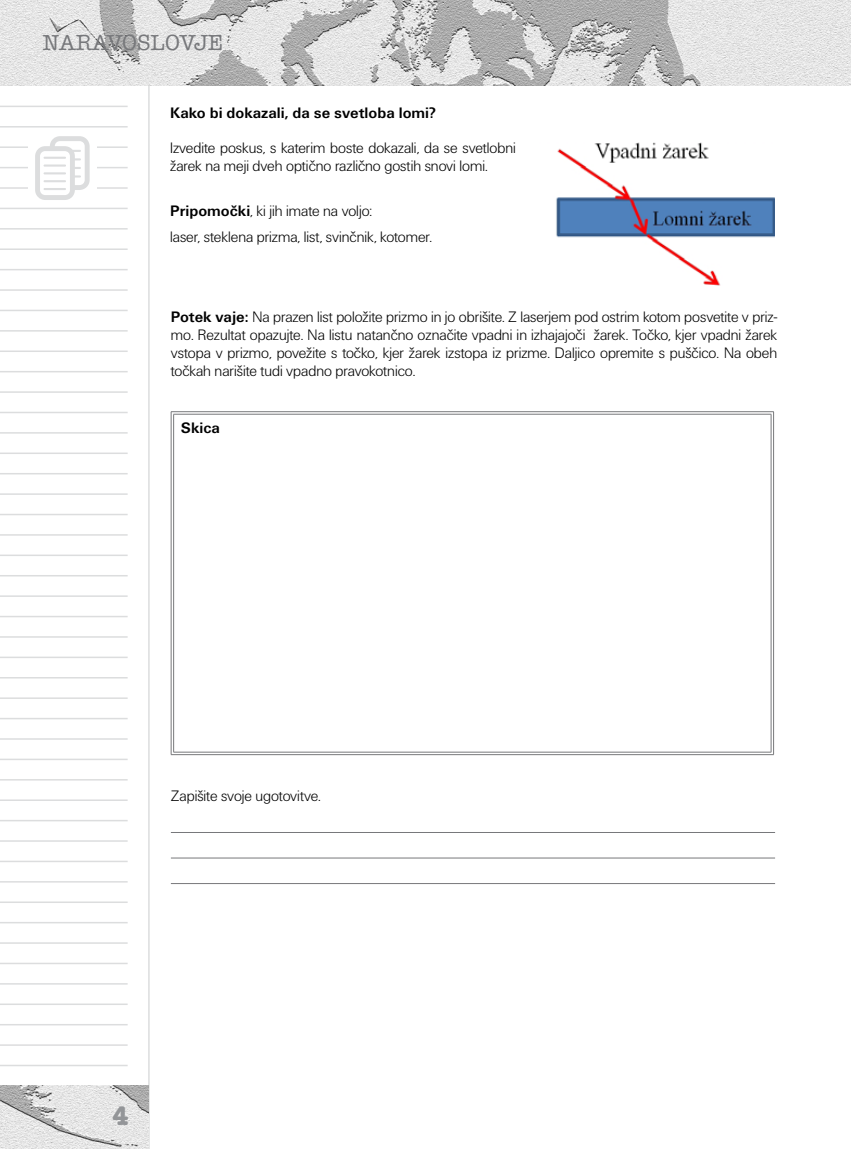
<style>
.page{position:relative;width:851px;height:1149px;background:#fff}
.page>*{position:absolute;margin:0;border:0;box-sizing:border-box;transform-origin:0 0}
.t1{font:700 27px "American Typ Itc DEE";color:#939598}
.t2{font:500 22.5px "American Typ Itc DEE";color:#77787b}
.t3{font:15.75px/18px "Unitus DEE Ligh";color:#000}
.t4{font:700 15.75px "Unitus TEE";color:#000}
.s1{font-family:"Unitus TEE";font-weight:700}
</style>
<div class="page">
<svg style="left:0;top:85px;width:150px;height:1063px"></svg>
<hr style="left:0;top:106px;width:128px;height:1px;background:#dcddde">
<hr style="left:0;top:126px;width:128px;height:1px;background:#dcddde">
<hr style="left:0;top:146px;width:128px;height:2px;background:#dcddde">
<hr style="left:0;top:167px;width:128px;height:1px;background:#dcddde">
<hr style="left:0;top:187px;width:128px;height:2px;background:#dcddde">
<hr style="left:0;top:207px;width:128px;height:2px;background:#dcddde">
<div style="left:29px;top:134px;width:68px;height:68px;background:#fff"></div>
<img style="left:0;top:1084px;width:149px;height:64px">
<hr style="left:0;top:228px;width:128px;height:1px;background:#dcddde">
<hr style="left:0;top:248px;width:128px;height:2px;background:#dcddde">
<hr style="left:0;top:269px;width:128px;height:1px;background:#dcddde">
<hr style="left:0;top:289px;width:128px;height:2px;background:#dcddde">
<hr style="left:0;top:309px;width:128px;height:2px;background:#dcddde">
<hr style="left:0;top:330px;width:128px;height:1px;background:#dcddde">
<hr style="left:0;top:350px;width:128px;height:2px;background:#dcddde">
<hr style="left:0;top:371px;width:128px;height:1px;background:#dcddde">
<hr style="left:0;top:391px;width:128px;height:2px;background:#dcddde">
<hr style="left:0;top:411px;width:128px;height:2px;background:#dcddde">
<hr style="left:0;top:432px;width:128px;height:1px;background:#dcddde">
<hr style="left:0;top:452px;width:128px;height:2px;background:#dcddde">
<hr style="left:0;top:473px;width:128px;height:1px;background:#dcddde">
<hr style="left:0;top:493px;width:128px;height:1px;background:#dcddde">
<hr style="left:0;top:513px;width:128px;height:2px;background:#dcddde">
<hr style="left:0;top:534px;width:128px;height:1px;background:#dcddde">
<hr style="left:0;top:554px;width:128px;height:2px;background:#dcddde">
<hr style="left:0;top:575px;width:128px;height:1px;background:#dcddde">
<hr style="left:0;top:595px;width:128px;height:1px;background:#dcddde">
<hr style="left:0;top:615px;width:128px;height:2px;background:#dcddde">
<hr style="left:0;top:636px;width:128px;height:1px;background:#dcddde">
<hr style="left:0;top:656px;width:128px;height:2px;background:#dcddde">
<hr style="left:0;top:676px;width:128px;height:2px;background:#dcddde">
<hr style="left:0;top:697px;width:128px;height:1px;background:#dcddde">
<hr style="left:0;top:717px;width:128px;height:2px;background:#dcddde">
<hr style="left:0;top:738px;width:128px;height:1px;background:#dcddde">
<hr style="left:0;top:758px;width:128px;height:2px;background:#dcddde">
<hr style="left:0;top:778px;width:128px;height:2px;background:#dcddde">
<hr style="left:0;top:799px;width:128px;height:1px;background:#dcddde">
<hr style="left:0;top:819px;width:128px;height:2px;background:#dcddde">
<hr style="left:0;top:840px;width:128px;height:1px;background:#dcddde">
<hr style="left:0;top:860px;width:128px;height:1px;background:#dcddde">
<hr style="left:0;top:880px;width:128px;height:2px;background:#dcddde">
<hr style="left:0;top:901px;width:128px;height:1px;background:#dcddde">
<hr style="left:0;top:921px;width:128px;height:2px;background:#dcddde">
<hr style="left:0;top:942px;width:128px;height:1px;background:#dcddde">
<hr style="left:0;top:962px;width:128px;height:1px;background:#dcddde">
<hr style="left:0;top:982px;width:128px;height:2px;background:#dcddde">
<hr style="left:0;top:1003px;width:128px;height:1px;background:#dcddde">
<hr style="left:0;top:1023px;width:128px;height:2px;background:#dcddde">
<hr style="left:0;top:1043px;width:128px;height:2px;background:#dcddde">
<hr style="left:0;top:1064px;width:128px;height:1px;background:#dcddde">
<img style="left:0;top:0;width:850px;height:85px">
<svg style="left:35px;top:136px;width:55px;height:64px"></svg>
<hr style="left:44px;top:157px;width:22px;height:2px;background:#dcddde">
<hr style="left:44px;top:164px;width:22px;height:2px;background:#dcddde">
<hr style="left:44px;top:172px;width:22px;height:2px;background:#dcddde">
<hr style="left:44px;top:180px;width:22px;height:2px;background:#dcddde">
<hr style="left:44px;top:188px;width:22px;height:2px;background:#dcddde">
<img style="left:556px;top:142px;width:218px;height:144px">
<hr style="left:171px;top:411px;width:602px;height:1px;background:#77787b">
<hr style="left:173px;top:414px;width:598px;height:1px;background:#77787b">
<hr style="left:171px;top:412px;width:1px;height:342px;background:#77787b">
<hr style="left:173px;top:414px;width:1px;height:337px;background:#77787b">
<hr style="left:770px;top:414px;width:1px;height:337px;background:#77787b">
<hr style="left:773px;top:412px;width:1px;height:342px;background:#77787b">
<hr style="left:173px;top:751px;width:598px;height:1px;background:#77787b">
<hr style="left:171px;top:754px;width:602px;height:1px;background:#77787b">
<hr style="left:171px;top:831px;width:604px;height:1px;background:#77787b">
<hr style="left:171px;top:857px;width:604px;height:1px;background:#77787b">
<hr style="left:171px;top:882px;width:604px;height:1px;background:#77787b">
<h2 class="t2" style="left:43px;top:30px;width:182px">NARAVOSLOVJE</h2>
<p class="t4" style="left:170px;top:104px;width:267px">Kako bi dokazali, da se svetloba lomi?</p>
<p class="t3" style="left:170px;top:139px;width:347px">Izvedite poskus, s katerim boste dokazali, da se svetlobni žarek na meji dveh optično različno gostih snovi lomi.</p>
<p class="t3" style="left:170px;top:197px;width:263px;line-height:26.5px"><span class="s1">Pripomočki</span>, ki jih imate na voljo:<br>laser, steklena prizma, list, svinčnik, kotomer.</p>
<p class="t3" style="left:171px;top:307px;width:607px;text-align:justify"><span class="s1">Potek vaje:</span> Na prazen list položite prizmo in jo obrišite. Z laserjem pod ostrim kotom posvetite v priz&shy;mo. Rezultat opazujte. Na listu natančno označite vpadni in izhajajoči žarek. Točko, kjer vpadni žarek vstopa v prizmo, povežite s točko, kjer žarek izstopa iz prizme. Daljico opremite s puščico. Na obeh točkah narišite tudi vpadno pravokotnico.</p>
<p class="t4" style="left:181px;top:419px;width:41px">Skica</p>
<p class="t3" style="left:171px;top:786px;width:151px">Zapišite svoje ugotovitve.</p>
<h1 class="t1" style="left:112px;top:1099px;width:18px">4</h1>
</div>
